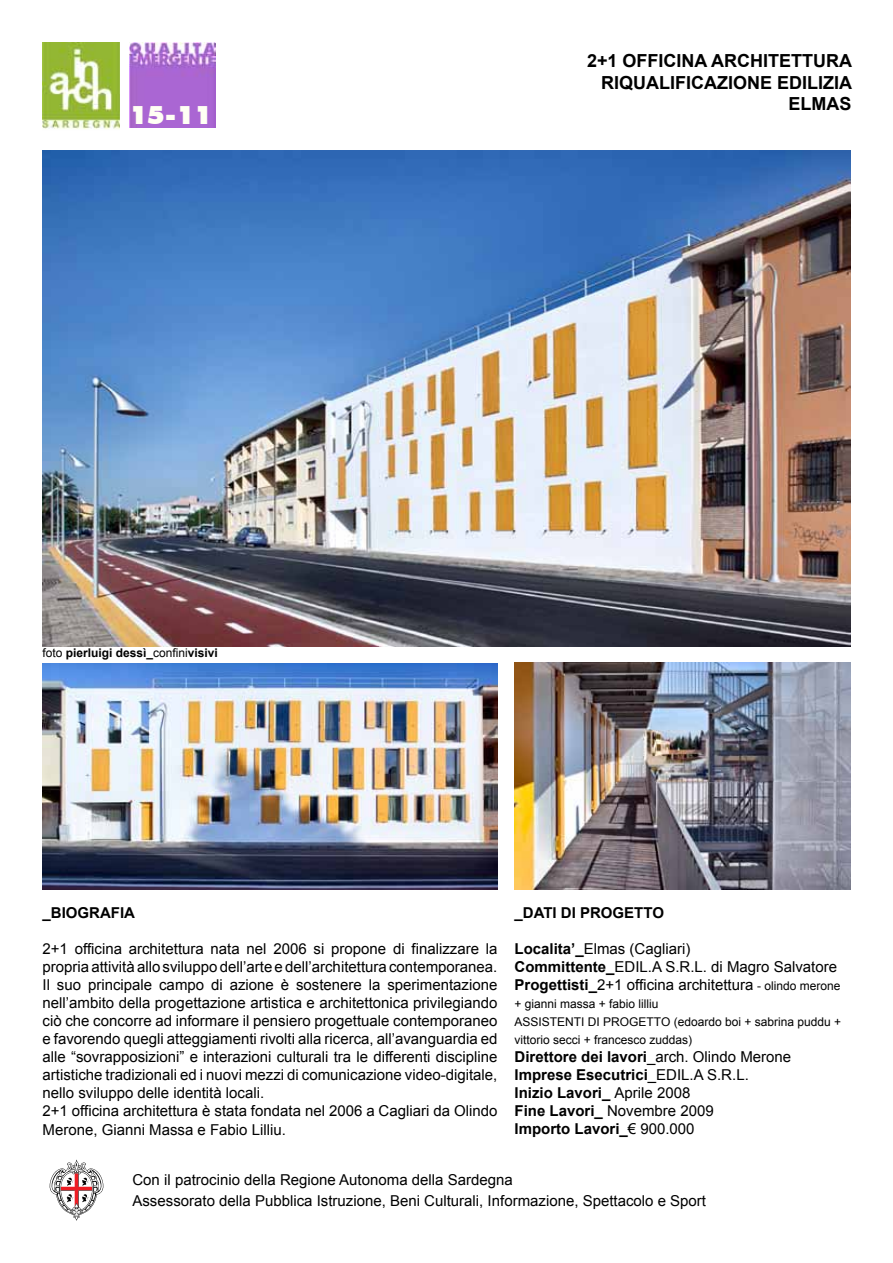
<style>
.page{position:relative;width:893px;height:1263px;background:#fff}
.page>*{position:absolute;margin:0;border:0;box-sizing:border-box;transform-origin:0 0}
.t1{font:900 25.5px "Futura BT";color:#fffff4}
.t2{font:700 18px/21.6px "Arial";color:#000;text-align:right}
.t3{font:15px/18px "Arial";color:#000}
.t4{font:700 15px/18px "Arial";color:#000}
.t5{font:12px/18px "Arial";color:#000}
.t6{font:700 12px "Arial";color:#000}
.s1{font-weight:400}
.s2{font-weight:700}
.s3{font-size:12px}
</style>
<div class="page">
<svg style="left:49px;top:1160px;width:55px;height:60px"></svg>
<img style="left:43px;top:43px;width:77px;height:87px">
<img style="left:130px;top:43px;width:85px;height:85px">
<img style="left:43px;top:150px;width:807px;height:496px">
<img style="left:43px;top:663px;width:454px;height:226px">
<img style="left:514px;top:663px;width:336px;height:226px">
<h1 class="t1" style="left:130px;top:99px;width:84px">15-11</h1>
<p class="t2" style="left:587px;top:51px;width:267px">2+1 OFFICINA ARCHITETTURA<br>RIQUALIFICAZIONE EDILIZIA<br>ELMAS</p>
<p class="t6" style="left:43px;top:645px;width:177px"><span class="s1">foto</span> pierluigi dessì_<span class="s1">confini</span>visivi</p>
<p class="t4" style="left:43px;top:904px;width:94px">_BIOGRAFIA</p>
<p class="t3" style="left:43px;top:939px;width:456px">2+1 officina architettura nata nel 2006 si propone di finalizzare la propria attività allo sviluppo dell’arte e dell’architettura contemporanea.<br>Il suo principale campo di azione è sostenere la sperimentazione nell’ambito della progettazione artistica e architettonica privilegiando ciò che concorre ad informare il pensiero progettuale contemporaneo e favorendo quegli atteggiamenti rivolti alla ricerca, all’avanguardia ed alle “sovrapposizioni” e interazioni culturali tra le differenti discipline artistiche tradizionali ed i nuovi mezzi di comunicazione video-digitale, nello sviluppo delle identità locali.<br>2+1 officina architettura è stata fondata nel 2006 a Cagliari da Olindo</p>
<p class="t3" style="left:43px;top:1121px;width:245px">Merone, Gianni Massa e Fabio Lilliu.</p>
<p class="t4" style="left:514px;top:904px;width:151px">_DATI DI PROGETTO</p>
<p class="t3" style="left:514px;top:939px;width:327px"><span class="s2">Localita’_</span>Elmas (Cagliari)<br><span class="s2">Committente_</span>EDIL.A S.R.L. di Magro Salvatore<br><span class="s2">Progettisti_</span>2+1 officina architettura <span class="s3">- olindo merone</span></p>
<p class="t5" style="left:514px;top:994px;width:328px">+ gianni massa + fabio lilliu<br>ASSISTENTI DI PROGETTO (edoardo boi + sabrina puddu + vittorio secci + francesco zuddas)</p>
<p class="t4" style="left:514px;top:1048px;width:278px">Direttore dei lavori<span class="s1">_arch. Olindo Merone<br></span>Imprese Esecutrici<span class="s1">_EDIL.A S.R.L.<br></span>Inizio Lavori_ <span class="s1">Aprile 2008<br></span>Fine Lavori_ <span class="s1">Novembre 2009<br></span>Importo Lavori_<span class="s1">€ 900.000</span></p>
<p class="t3" style="left:132px;top:1169px;width:575px;line-height:21px">Con il patrocinio della Regione Autonoma della Sardegna<br>Assessorato della Pubblica Istruzione, Beni Culturali, Informazione, Spettacolo e Sport</p>
</div>
